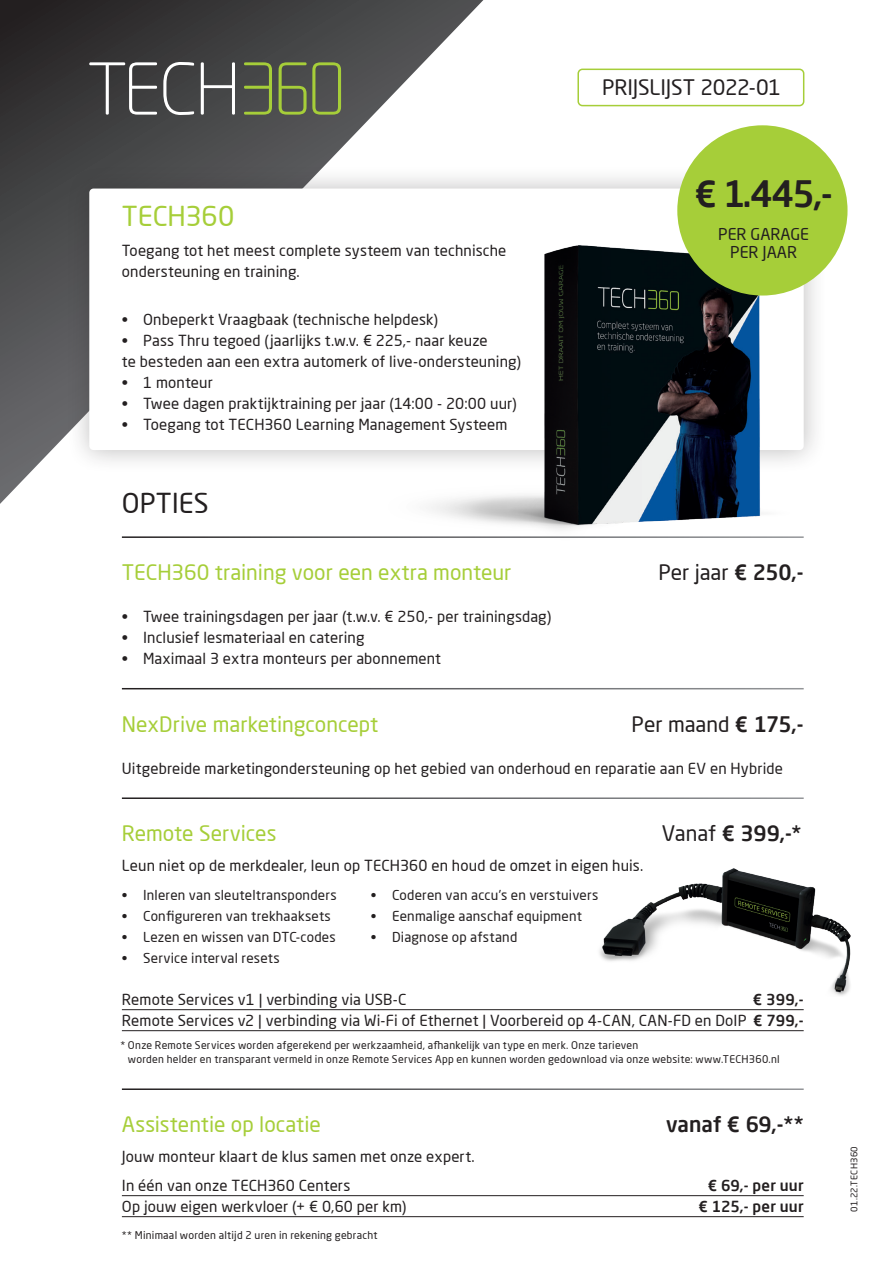
<style>
.page{position:relative;width:893px;height:1263px;background:#fff}
.page>*{position:absolute;margin:0;border:0;box-sizing:border-box;transform-origin:0 0}
.Titel{font:500 35.7px "Neo Sans Pro";color:#231f20}
.Body_heading{font:27px "Neo Sans Pro";color:#a6ce39}
.Body_heading-2{font:27px "Neo Sans Pro";color:#231f20}
.Body_heading-3{font:21px "Neo Sans Pro";color:#a6ce39}
.Body_heading-4{font:21px "Neo Sans Pro";color:#231f20}
.Body_heading-5{font:500 21px "Neo Sans Pro";color:#231f20}
.Titel-2{font:21px "Neo Sans Pro";letter-spacing:-.005em;color:#231f20}
.Titel-3{font:16.05px "Neo Sans Pro";color:#231f20}
.Body{font:15px/21px "Neo Sans Pro";letter-spacing:.01em;color:#231f20}
.Body-2{font:500 15px "Neo Sans Pro";letter-spacing:.015em;color:#231f20}
.Body-3{font:13.5px "Neo Sans Pro";letter-spacing:.015em;color:#231f20}
.Body-4{font:10.5px/13.5px "Neo Sans Pro";letter-spacing:.025em;color:#231f20}
.Body-5{font:9px "Neo Sans Pro";letter-spacing:.025em;color:#231f20}
.s1{font-weight:500}
.s2{font-weight:400}
</style>
<div class="page">
<svg style="left:0;top:0;width:848px;height:538px"></svg>
<div style="left:65px;top:165px;width:762px;height:309px;background:#231f20;opacity:.3"></div>
<div style="left:89px;top:189px;width:715px;height:261px;background:#fff;border-radius:4px"></div>
<img style="left:599px;top:868px;width:252px;height:128px">
<img style="left:361px;top:217px;width:487px;height:321px">
<hr style="left:122px;top:536px;width:682px;height:2px;background:#fff">
<hr style="left:122px;top:1009px;width:682px;height:1px;background:#231f20">
<hr style="left:122px;top:1030px;width:682px;height:1px;background:#231f20">
<div style="left:577px;top:69px;width:227px;height:37px;border:2px solid #a6ce39;border-radius:4px"></div>
<svg style="left:89px;top:62px;width:68px;height:53px;background:#5c5b5c"></svg>
<svg style="left:163px;top:62px;width:31px;height:53px;background:#616162"></svg>
<svg style="left:201px;top:62px;width:34px;height:53px"></svg>
<svg style="left:244px;top:62px;width:28px;height:53px"></svg>
<svg style="left:279px;top:62px;width:62px;height:53px;background:#636d49"></svg>
<div style="left:677px;top:125px;width:170px;height:171px;background:#a6ce39;border-radius:50%"></div>
<hr style="left:122px;top:1195px;width:682px;height:1px;background:#231f20">
<hr style="left:122px;top:1216px;width:682px;height:1px;background:#231f20">
<p class="Titel-2" style="left:602px;top:75px;width:181px">PRIJSLIJST 2022-01</p>
<p class="Body_heading" style="left:122px;top:200px;width:114px">TECH360</p>
<p class="Body" style="left:122px;top:240px;width:386px">Toegang tot het meest complete systeem van technische ondersteuning en training.</p>
<p class="Body" style="left:122px;top:309px;width:318px">• Onbeperkt Vraagbaak (technische helpdesk)</p>
<p class="Body" style="left:122px;top:330px;width:367px">• Pass Thru tegoed (jaarlijks t.w.v. € 225,- naar keuze</p>
<p class="Body" style="left:122px;top:351px;width:401px">te besteden aan een extra automerk of live-ondersteuning)</p>
<p class="Body" style="left:122px;top:372px;width:92px">• 1 monteur</p>
<p class="Body" style="left:122px;top:393px;width:396px">• Twee dagen praktijktraining per jaar (14:00 - 20:00 uur)</p>
<p class="Body" style="left:122px;top:414px;width:387px">• Toegang tot TECH360 Learning Management Systeem</p>
<p class="Titel" style="left:695px;top:172px;width:140px">€ 1.445,-</p>
<p class="Titel-3" style="left:718px;top:224px;width:92px">PER GARAGE</p>
<p class="Titel-3" style="left:730px;top:242px;width:68px">PER JAAR</p>
<p class="Body_heading-2" style="left:122px;top:486px;width:88px">OPTIES</p>
<p class="Body_heading-3" style="left:122px;top:560px;width:391px">TECH360 training voor een extra monteur</p>
<p class="Body_heading-4" style="left:658px;top:560px;width:147px">Per jaar <span class="s1">€ 250,-</span></p>
<p class="Body" style="left:122px;top:606px;width:431px">• Twee trainingsdagen per jaar (t.w.v. € 250,- per trainingsdag)</p>
<p class="Body" style="left:122px;top:627px;width:244px">• Inclusief lesmateriaal en catering</p>
<p class="Body" style="left:122px;top:648px;width:321px">• Maximaal 3 extra monteurs per abonnement</p>
<p class="Body_heading-3" style="left:122px;top:711px;width:258px">NexDrive marketingconcept</p>
<p class="Body_heading-4" style="left:632px;top:711px;width:174px">Per maand <span class="s1">€ 175,-</span></p>
<p class="Body" style="left:122px;top:757px;width:663px">Uitgebreide marketingondersteuning op het gebied van onderhoud en reparatie aan EV en Hybride</p>
<p class="Body_heading-3" style="left:122px;top:821px;width:156px">Remote Services</p>
<p class="Body_heading-5" style="left:662px;top:820px;width:141px"><span class="s2">Vanaf</span> € 399,-*</p>
<p class="Body" style="left:122px;top:854px;width:523px">Leun niet op de merkdealer, leun op TECH360 en houd de omzet in eigen huis.</p>
<p class="Body-3" style="left:122px;top:887px;width:216px">• Inleren van sleuteltransponders</p>
<p class="Body-3" style="left:122px;top:908px;width:211px">• Configureren van trekhaaksets</p>
<p class="Body-3" style="left:122px;top:929px;width:215px">• Lezen en wissen van DTC-codes</p>
<p class="Body-3" style="left:122px;top:950px;width:159px">• Service interval resets</p>
<p class="Body" style="left:122px;top:989px;width:286px">Remote Services v1 | verbinding via USB-C</p>
<p class="Body-2" style="left:753px;top:990px;width:52px">€ 399,-</p>
<p class="Body" style="left:122px;top:1010px;width:683px">Remote Services v2 | verbinding via Wi-Fi of Ethernet | Voorbereid op 4-CAN, CAN-FD en DoIP <span class="s1">€ 799,-</span></p>
<p class="Body-3" style="left:371px;top:887px;width:229px">• Coderen van accu’s en verstuivers</p>
<p class="Body-3" style="left:371px;top:908px;width:213px">• Eenmalige aanschaf equipment</p>
<p class="Body-3" style="left:371px;top:929px;width:148px">• Diagnose op afstand</p>
<p class="Body-4" style="left:128px;top:1038px;width:653px;text-indent:-8px">* Onze Remote Services worden afgerekend per werkzaamheid, afhankelijk van type en merk. Onze tarieven<br>worden helder en transparant vermeld in onze Remote Services App en kunnen worden gedownload via onze website: www.TECH360.nl</p>
<p class="Body_heading-3" style="left:122px;top:1112px;width:200px">Assistentie op locatie</p>
<p class="Body_heading-5" style="left:666px;top:1111px;width:139px">vanaf € 69,-**</p>
<p class="Body" style="left:122px;top:1145px;width:354px">Jouw monteur klaart de klus samen met onze expert.</p>
<p class="Body" style="left:122px;top:1175px;width:230px">In één van onze TECH360 Centers</p>
<p class="Body-2" style="left:708px;top:1176px;width:97px">€ 69,- per uur</p>
<p class="Body" style="left:122px;top:1196px;width:286px">Op jouw eigen werkvloer (+ € 0,60 per km)</p>
<p class="Body-2" style="left:698px;top:1197px;width:107px">€ 125,- per uur</p>
<p class="Body-4" style="left:122px;top:1228px;width:257px">** Minimaal worden altijd 2 uren in rekening gebracht</p>
<p class="Body-5" style="left:849px;top:1212px;width:67px;rotate:-90deg">01.22.TECH360</p>
</div>
